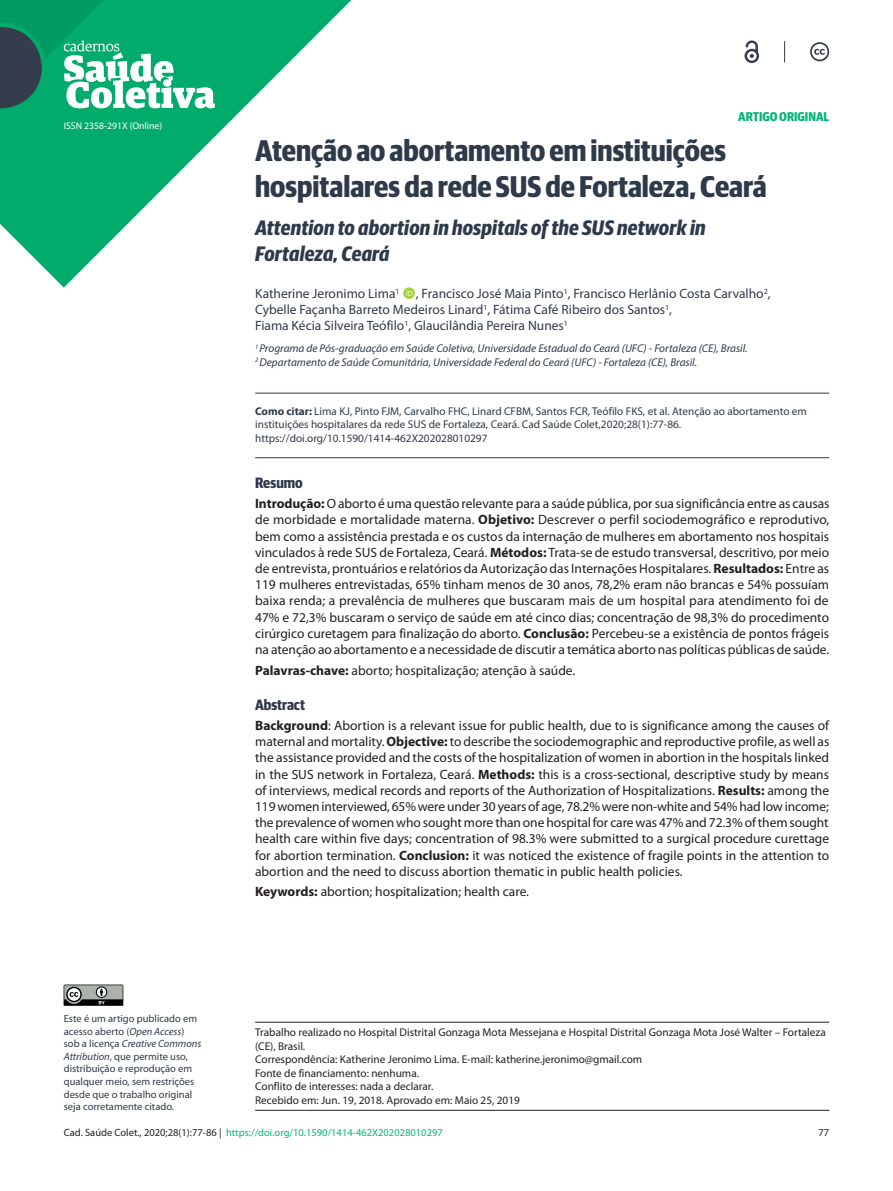
<style>
.page{position:relative;width:893px;height:1191px;background:#fff}
.page>*{position:absolute;margin:0;border:0;box-sizing:border-box;transform-origin:0 0}
.ArticleTitle{font:700 30px/36px "Guardian Sans Cond";color:#2e3a4a}
.ArticleTitle-Trans1{font:italic 700 21px/25.2px "Guardian Sans Cond";letter-spacing:.01em;color:#2e3a4a}
.AbstractTitle-Trans1{font:700 15px "Guardian Sans Cond";color:#2e3a4a}
.AbstractTitle{font:700 15px "Guardian Sans Cond";color:#2e3a4a}
.Abstract{font:13.5px/16.2px "Myriad Pro";letter-spacing:-.005em;color:#231f20;text-align:justify}
.Abstract-Trans1{font:13.5px/16.2px "Myriad Pro";color:#231f20;text-align:justify}
.Authors{font:13.5px/16.2px "Myriad Pro";color:#2e3a4a}
.Keywords{font:13.5px "Myriad Pro";color:#231f20}
.Keywords-Trans1{font:13.5px "Myriad Pro";color:#231f20}
.t1{font:700 12.75px "Guardian Sans Cond";color:#05b479}
.HowToCite{font:11.25px/13.5px "Myriad Pro";color:#2e3a4a}
.Affiliations{font:italic 11.25px "Myriad Pro";color:#2e3a4a}
.fnArticleOther{font:11.25px/13.5px "Myriad Pro";color:#231f20}
.Correspondence{font:11.25px "Myriad Pro";color:#231f20}
.History{font:11.25px "Myriad Pro";color:#231f20}
.fnConflict{font:11.25px "Myriad Pro";color:#231f20}
.fnSupported-by{font:11.25px "Myriad Pro";color:#231f20}
.t2{font:10.5px/12.6px "Myriad Pro";color:#2e3a4a}
.t3{font:10.5px "Myriad Pro";color:#05b479}
.t4{font:10.5px "Myriad Pro";color:#231f20}
.t5{font:9.75px "Myriad Pro";color:#fff}
.s1{font-style:italic}
.s2{font-weight:700}
.s3{color:#231f20}
</style>
<div class="page">
<svg style="left:0;top:125px;width:227px;height:162px;fill:#00ab6c"></svg>
<svg style="left:0;top:0;width:352px;height:125px"></svg>
<svg style="left:744px;top:40px;width:15px;height:23px"></svg>
<svg style="left:810px;top:42px;width:19px;height:19px"></svg>
<svg style="left:784px;top:41px;width:1px;height:21px"></svg>
<svg style="left:64px;top:984px;width:59px;height:21px"></svg>
<hr style="left:255px;top:393px;width:574px;height:1px;background:#2e3a4a">
<hr style="left:255px;top:457px;width:574px;height:1px;background:#2e3a4a">
<hr style="left:255px;top:1022px;width:574px;height:1px;background:#231f20">
<hr style="left:255px;top:1110px;width:574px;height:1px;background:#231f20">
<p class="t5" style="left:64px;top:120px;width:100px">ISSN 2358-291X (Online)</p>
<p class="t2" style="left:64px;top:1012px;width:139px">Este é um artigo publicado em acesso aberto (<span class="s1">Open Access</span>) sob a licença <span class="s1">Creative Commons<br>Attribution</span>, que permite uso, distribuição e reprodução em qualquer meio, sem restrições desde que o trabalho original seja corretamente citado.</p>
<p class="t1" style="left:738px;top:107px;width:92px">ARTIGO ORIGINAL</p>
<p class="ArticleTitle" style="left:255px;top:131px;width:513px">Atenção ao abortamento em instituições hospitalares da rede SUS de Fortaleza, Ceará</p>
<p class="ArticleTitle-Trans1" style="left:255px;top:214px;width:452px">Attention to abortion in hospitals of the SUS network in<br>Fortaleza, Ceará</p>
<p class="Authors" style="left:255px;top:285px;width:517px">Katherine Jeronimo Lima<sup>1</sup> , Francisco José Maia Pinto<sup>1</sup>, Francisco Herlânio Costa Carvalho<sup>2</sup>,<br>Cybelle Façanha Barreto Medeiros Linard<sup>1</sup>, Fátima Café Ribeiro dos Santos<sup>1</sup>,<br>Fiama Kécia Silveira Teófilo<sup>1</sup>, Glaucilândia Pereira Nunes<sup>1</sup></p>
<p class="Affiliations" style="left:255px;top:342px;width:494px"><sup>1</sup> Programa de Pós-graduação em Saúde Coletiva, Universidade Estadual do Ceará (UFC) - Fortaleza (CE), Brasil.</p>
<p class="Affiliations" style="left:255px;top:355px;width:443px"><sup>2</sup> Departamento de Saúde Comunitária, Universidade Federal do Ceará (UFC) - Fortaleza (CE), Brasil.</p>
<p class="HowToCite" style="left:255px;top:404px;width:553px"><span class="s2">Como citar:</span> Lima KJ, Pinto FJM, Carvalho FHC, Linard CFBM, Santos FCR, Teófilo FKS, et al. Atenção ao abortamento em instituições hospitalares da rede SUS de Fortaleza, Ceará. Cad Saúde Colet,2020;28(1):77-86. https://doi.org/10.1590/1414-462X202028010297</p>
<p class="AbstractTitle" style="left:255px;top:471px;width:49px">Resumo</p>
<p class="Abstract" style="left:255px;top:495px;width:576px"><span class="s2">Introdução:</span> O aborto é uma questão relevante para a saúde pública, por sua significância entre as causas de morbidade e mortalidade materna. <span class="s2">Objetivo:</span> Descrever o perfil sociodemográfico e reprodutivo, bem como a assistência prestada e os custos da internação de mulheres em abortamento nos hospitais vinculados à rede SUS de Fortaleza, Ceará. <span class="s2">Métodos:</span> Trata-se de estudo transversal, descritivo, por meio de entrevista, prontuários e relatórios da Autorização das Internações Hospitalares. <span class="s2">Resultados:</span> Entre as 119 mulheres entrevistadas, 65% tinham menos de 30 anos, 78,2% eram não brancas e 54% possuíam baixa renda; a prevalência de mulheres que buscaram mais de um hospital para atendimento foi de 47% e 72,3% buscaram o serviço de saúde em até cinco dias; concentração de 98,3% do procedimento cirúrgico curetagem para finalização do aborto. <span class="s2">Conclusão:</span> Percebeu-se a existência de pontos frágeis na atenção ao abortamento e a necessidade de discutir a temática aborto nas políticas públicas de saúde.</p>
<p class="Keywords" style="left:255px;top:661px;width:322px"><span class="s2">Palavras-chave:</span> aborto; hospitalização; atenção à saúde.</p>
<p class="AbstractTitle-Trans1" style="left:255px;top:693px;width:51px">Abstract</p>
<p class="Abstract-Trans1" style="left:255px;top:717px;width:576px"><span class="s2">Background</span>: Abortion is a relevant issue for public health, due to is significance among the causes of maternal and mortality. <span class="s2">Objective:</span> to describe the sociodemographic and reproductive profile, as well as the assistance provided and the costs of the hospitalization of women in abortion in the hospitals linked in the SUS network in Fortaleza, Ceará. <span class="s2">Methods:</span> this is a cross-sectional, descriptive study by means of interviews, medical records and reports of the Authorization of Hospitalizations. <span class="s2">Results:</span> among the 119 women interviewed, 65% were under 30 years of age, 78.2% were non-white and 54% had low income; the prevalence of women who sought more than one hospital for care was 47% and 72.3% of them sought health care within five days; concentration of 98.3% were submitted to a surgical procedure curettage for abortion termination. <span class="s2">Conclusion:</span> it was noticed the existence of fragile points in the attention to abortion and the need to discuss abortion thematic in public health policies.</p>
<p class="Keywords-Trans1" style="left:255px;top:883px;width:275px"><span class="s2">Keywords:</span> abortion; hospitalization; health care.</p>
<p class="fnArticleOther" style="left:255px;top:1025px;width:572px">Trabalho realizado no Hospital Distrital Gonzaga Mota Messejana e Hospital Distrital Gonzaga Mota José Walter – Fortaleza (CE), Brasil.</p>
<p class="Correspondence" style="left:255px;top:1052px;width:389px">Correspondência: Katherine Jeronimo Lima. E-mail: katherine.jeronimo@gmail.com</p>
<p class="fnSupported-by" style="left:255px;top:1066px;width:165px">Fonte de financiamento: nenhuma.</p>
<p class="fnConflict" style="left:255px;top:1079px;width:180px">Conflito de interesses: nada a declarar.</p>
<p class="History" style="left:255px;top:1093px;width:266px">Recebido em: Jun. 19, 2018. Aprovado em: Maio 25, 2019</p>
<p class="t3" style="left:64px;top:1125px;width:381px"><span class="s3">Cad. Saúde Colet., 2020;28(1):77-86 |</span> https://doi.org/10.1590/1414-462X202028010297</p>
<p class="t4" style="left:818px;top:1125px;width:12px">77</p>
</div>
